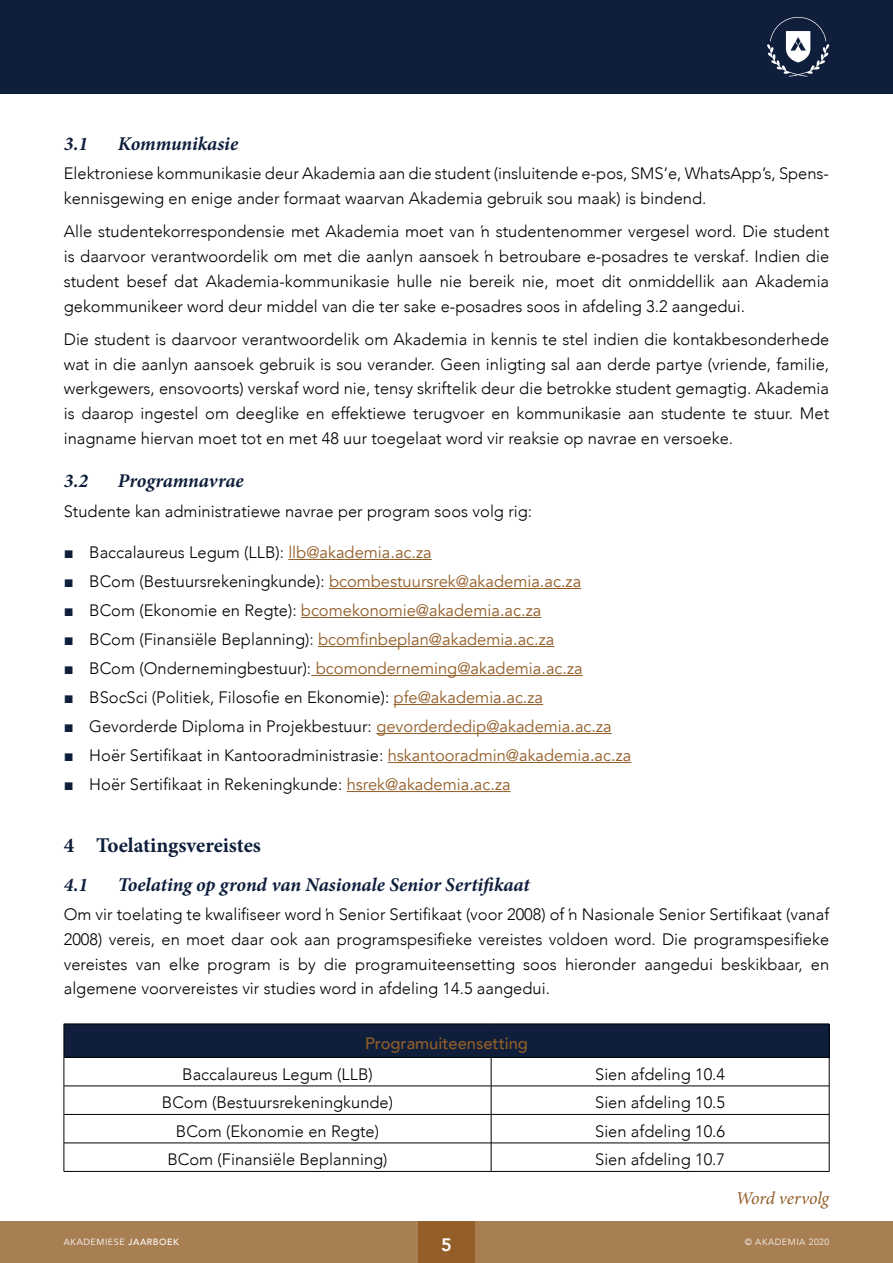
<style>
.page{position:relative;width:893px;height:1263px;background:#fff}
.page>*{position:absolute;margin:0;border:0;box-sizing:border-box;transform-origin:0 0}
.t1{font:700 21px "Minion Pro";letter-spacing:-.005em;color:#0e1e3b}
.Kop_2{font:italic 700 19.5px "Minion Pro";letter-spacing:-.005em;color:#0e1e3b}
.t2{font:italic 18px "Minion Pro";letter-spacing:-.01em;color:#935e28}
.t3{font:800 18px "Avenir";color:#fff}
.Body{font:300 16.5px/24.8px "Avenir";color:#000;text-align:justify}
.t4{font:16.5px "Avenir";color:#935e28}
.Body_opskrif{font:500 16.5px "Avenir";color:#935e28}
.t5{font:9px "Avenir";letter-spacing:.06em;color:#fff}
.t6{font:300 9px "Avenir";letter-spacing:.06em;color:#fff}
.s1{font-family:"Arial";font-weight:400;color:#0e1e3b}
.s2{font-weight:400;color:#935e28}
.s3{font-family:"Arial";color:#0e1e3b}
.s4{font-weight:300;color:#000}
.s5{font-weight:500}
</style>
<div class="page">
<div style="left:0;top:0;width:893px;height:94px;background:#0e1e3b"></div>
<svg style="left:767px;top:17px;width:62px;height:60px"></svg>
<div style="left:0;top:1221px;width:893px;height:42px;background:#a87e53"></div>
<div style="left:418px;top:1221px;width:57px;height:42px;background:#935e28"></div>
<hr style="left:288px;top:559px;width:144px;height:1px;background:#935e28">
<hr style="left:329px;top:588px;width:252px;height:1px;background:#935e28">
<hr style="left:301px;top:617px;width:240px;height:1px;background:#935e28">
<hr style="left:318px;top:646px;width:236px;height:1px;background:#935e28">
<hr style="left:311px;top:675px;width:272px;height:1px;background:#935e28">
<hr style="left:394px;top:704px;width:149px;height:1px;background:#935e28">
<hr style="left:376px;top:733px;width:236px;height:1px;background:#935e28">
<hr style="left:388px;top:762px;width:243px;height:1px;background:#935e28">
<hr style="left:347px;top:791px;width:164px;height:1px;background:#935e28">
<div style="left:64px;top:1024px;width:765px;height:33px;background:#0e1e3b"></div>
<hr style="left:64px;top:1024px;width:427px;height:1px;background:#000">
<hr style="left:64px;top:1024px;width:1px;height:33px;background:#000">
<hr style="left:491px;top:1024px;width:338px;height:1px;background:#000">
<hr style="left:829px;top:1024px;width:1px;height:33px;background:#000">
<hr style="left:64px;top:1057px;width:427px;height:1px;background:#000">
<hr style="left:491px;top:1057px;width:338px;height:1px;background:#000">
<hr style="left:64px;top:1086px;width:427px;height:1px;background:#000">
<hr style="left:491px;top:1086px;width:338px;height:1px;background:#000">
<hr style="left:64px;top:1114px;width:427px;height:1px;background:#000">
<hr style="left:491px;top:1114px;width:338px;height:1px;background:#000">
<hr style="left:64px;top:1143px;width:427px;height:1px;background:#000">
<svg style="left:64px;top:1058px;width:1px;height:113px"></svg>
<hr style="left:491px;top:1143px;width:338px;height:1px;background:#000">
<svg style="left:491px;top:1058px;width:1px;height:113px"></svg>
<svg style="left:829px;top:1057px;width:1px;height:114px"></svg>
<hr style="left:64px;top:1171px;width:427px;height:1px;background:#000">
<hr style="left:491px;top:1171px;width:338px;height:1px;background:#000">
<p class="Kop_2" style="left:64px;top:130px;width:26px">3.1</p>
<p class="Kop_2" style="left:118px;top:130px;width:122px">Kommunikasie</p>
<p class="Body" style="left:64px;top:161px;width:767px">Elektroniese kommunikasie deur Akademia aan die student (insluitende e-pos, SMS’e, WhatsApp’s, Spens&shy;kennisgewing en enige ander formaat waarvan Akademia gebruik sou maak) is bindend.</p>
<p class="Body" style="left:64px;top:219px;width:767px">Alle studentekorrespondensie met Akademia moet van ŉ studentenommer vergesel word. Die student is daarvoor verantwoordelik om met die aanlyn aansoek ŉ betroubare e-posadres te verskaf. Indien die student besef dat Akademia-kommunikasie hulle nie bereik nie, moet dit onmiddellik aan Akademia gekommunikeer word deur middel van die ter sake e-posadres soos in afdeling 3.2 aangedui.</p>
<p class="Body" style="left:64px;top:327px;width:767px">Die student is daarvoor verantwoordelik om Akademia in kennis te stel indien die kontakbesonderhede wat in die aanlyn aansoek gebruik is sou verander. Geen inligting sal aan derde partye (vriende, familie, werkgewers, ensovoorts) verskaf word nie, tensy skriftelik deur die betrokke student gemagtig. Akademia is daarop ingestel om deeglike en effektiewe terugvoer en kommunikasie aan studente te stuur. Met inagname hiervan moet tot en met 48 uur toegelaat word vir reaksie op navrae en versoeke.</p>
<p class="Kop_2" style="left:64px;top:467px;width:26px">3.2</p>
<p class="Kop_2" style="left:118px;top:467px;width:127px">Programnavrae</p>
<p class="Body" style="left:64px;top:498px;width:470px">Studente kan administratiewe navrae per program soos volg rig:</p>
<p class="Body" style="left:64px;top:540px;width:369px"><span class="s1">■</span> Baccalaureus Legum (LLB): <span class="s2">llb@akademia.ac.za</span></p>
<p class="t4" style="left:64px;top:572px;width:519px"><span class="s3">■</span> <span class="s4">BCom (Bestuursrekeningkunde):</span> bcombestuursrek@akademia.ac.za</p>
<p class="t4" style="left:64px;top:601px;width:479px"><span class="s3">■</span> <span class="s4">BCom (Ekonomie en Regte):</span> bcomekonomie@akademia.ac.za</p>
<p class="t4" style="left:64px;top:630px;width:492px"><span class="s3">■</span> <span class="s4">BCom (Finansiële Beplanning):</span> bcomfinbeplan@akademia.ac.za</p>
<p class="t4" style="left:64px;top:659px;width:520px"><span class="s3">■</span> <span class="s4">BCom (Ondernemingbestuur):</span> bcomonderneming@akademia.ac.za</p>
<p class="Body" style="left:64px;top:685px;width:481px"><span class="s1">■</span> BSocSci (Politiek, Filosofie en Ekonomie): <span class="s2">pfe@akademia.ac.za</span></p>
<p class="Body" style="left:64px;top:714px;width:549px"><span class="s1">■</span> Gevorderde Diploma in Projekbestuur: <span class="s2">gevorderdedip@akademia.ac.za</span></p>
<p class="Body" style="left:64px;top:743px;width:569px"><span class="s1">■</span> Hoër Sertifikaat in Kantooradministrasie: <span class="s2">hskantooradmin@akademia.ac.za</span></p>
<p class="Body" style="left:64px;top:772px;width:448px"><span class="s1">■</span> Hoër Sertifikaat in Rekeningkunde: <span class="s2">hsrek@akademia.ac.za</span></p>
<p class="t1" style="left:64px;top:830px;width:199px">4 Toelatingsvereistes</p>
<p class="Kop_2" style="left:64px;top:871px;width:26px">4.1</p>
<p class="Kop_2" style="left:118px;top:871px;width:413px">Toelating op grond van Nasionale Senior Sertifikaat</p>
<p class="Body" style="left:64px;top:902px;width:767px">Om vir toelating te kwalifiseer word ŉ Senior Sertifikaat (voor 2008) of ŉ Nasionale Senior Sertifikaat (vanaf 2008) vereis, en moet daar ook aan programspesifieke vereistes voldoen word. Die programspesifieke vereistes van elke program is by die programuiteensetting soos hieronder aangedui beskikbaar, en algemene voorvereistes vir studies word in afdeling 14.5 aangedui.</p>
<p class="Body_opskrif" style="left:365px;top:1029px;width:164px">Programuiteensetting</p>
<p class="Body" style="left:182px;top:1062px;width:192px">Baccalaureus Legum (LLB)</p>
<p class="Body" style="left:595px;top:1062px;width:131px">Sien afdeling 10.4</p>
<p class="Body" style="left:162px;top:1090px;width:233px">BCom (Bestuursrekeningkunde)</p>
<p class="Body" style="left:595px;top:1090px;width:131px">Sien afdeling 10.5</p>
<p class="Body" style="left:176px;top:1119px;width:205px">BCom (Ekonomie en Regte)</p>
<p class="Body" style="left:595px;top:1119px;width:131px">Sien afdeling 10.6</p>
<p class="Body" style="left:167px;top:1147px;width:222px">BCom (Finansiële Beplanning)</p>
<p class="Body" style="left:595px;top:1147px;width:131px">Sien afdeling 10.7</p>
<p class="t2" style="left:736px;top:1186px;width:95px">Word vervolg</p>
<p class="t3" style="left:441px;top:1231px;width:12px">5</p>
<p class="t5" style="left:64px;top:1237px;width:117px">AKADEMIESE <span class="s5">JAARBOEK</span></p>
<p class="t6" style="left:745px;top:1237px;width:86px">© AKADEMIA 2020</p>
</div>
